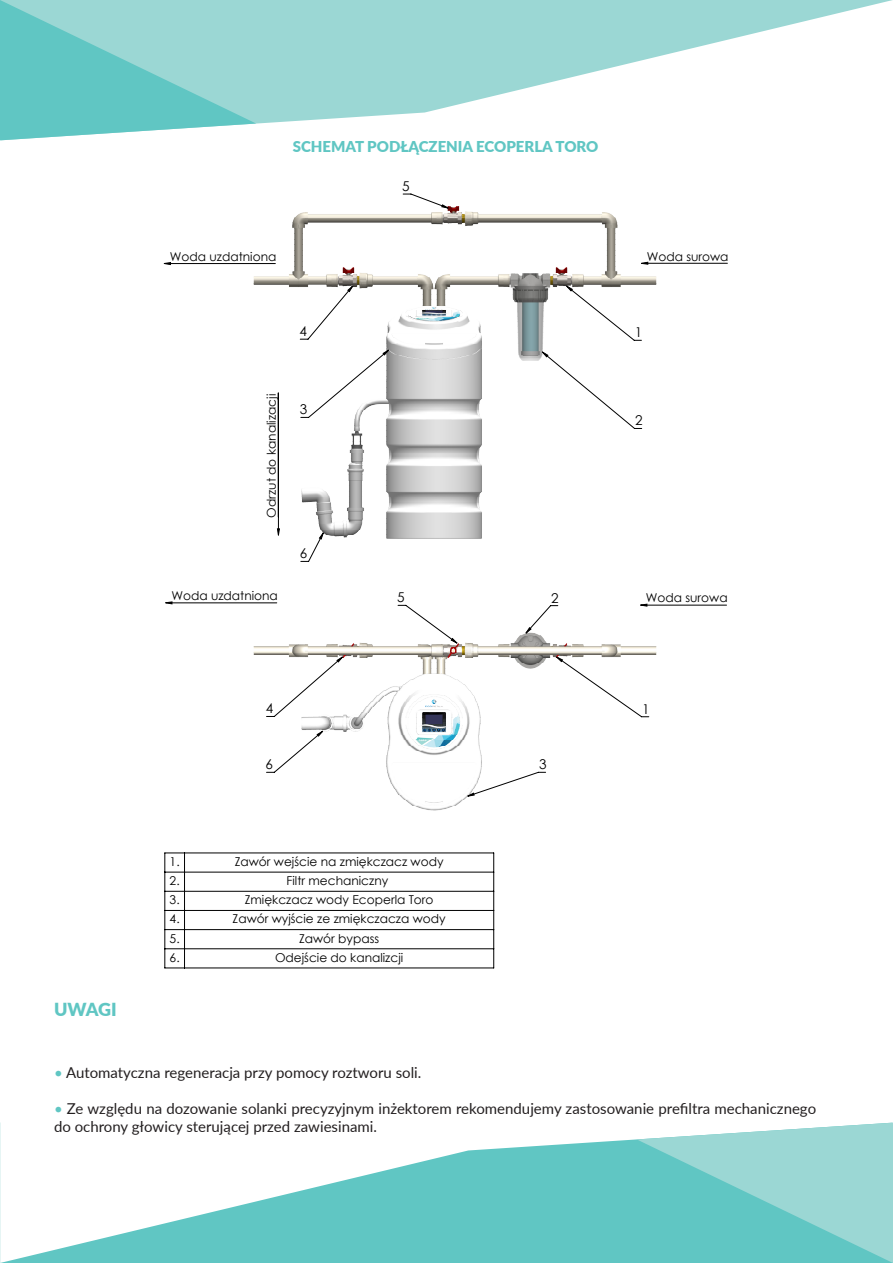
<style>
.page{position:relative;width:893px;height:1263px;background:#fff}
.page>*{position:absolute;margin:0;border:0;box-sizing:border-box;transform-origin:0 0}
.t1{font:900 18px "Lato";letter-spacing:-.01em;color:#60c6c3}
.t2{font:15px/18px "Lato";color:#231f20}
.t3{font:900 15px "Lato";color:#60c6c3}
.t4{font:13.5px "Century Gothic";color:#000}
.t5{font:12.15px "Century Gothic";color:#000}
.s1{color:#60c6c3}
</style>
<div class="page">
<svg style="left:256px;top:0;width:637px;height:124px;fill:#9bd7d4"></svg>
<svg style="left:0;top:0;width:256px;height:140px;background:#82d0cd"></svg>
<svg style="left:0;top:1123px;width:637px;height:140px;fill:#60c6c3"></svg>
<svg style="left:637px;top:1123px;width:256px;height:140px;background:#85d1ce"></svg>
<svg style="left:493px;top:854px;width:1px;height:114px"></svg>
<hr style="left:185px;top:853px;width:309px;height:1px;background:#000">
<hr style="left:185px;top:872px;width:309px;height:1px;background:#000">
<hr style="left:185px;top:891px;width:309px;height:1px;background:#000">
<hr style="left:185px;top:910px;width:309px;height:1px;background:#000">
<hr style="left:185px;top:929px;width:309px;height:1px;background:#000">
<hr style="left:185px;top:948px;width:309px;height:1px;background:#000">
<svg style="left:165px;top:853px;width:20px;height:116px"></svg>
<hr style="left:185px;top:968px;width:309px;height:1px;background:#000">
<svg style="left:266px;top:193px;width:383px;height:604px"></svg>
<hr style="left:645px;top:605px;width:81px;height:1px;background:#000">
<hr style="left:646px;top:263px;width:81px;height:1px;background:#000">
<svg style="left:317px;top:205px;width:255px;height:591px"></svg>
<svg style="left:164px;top:262px;width:484px;height:344px"></svg>
<svg style="left:277px;top:528px;width:3px;height:7px"></svg>
<p class="t3" style="left:293px;top:136px;width:307px">SCHEMAT PODŁĄCZENIA ECOPERLA TORO</p>
<p class="t1" style="left:54px;top:996px;width:64px">UWAGI</p>
<p class="t5" style="left:170px;top:248px;width:108px">Woda uzdatniona</p>
<p class="t4" style="left:299px;top:322px;width:9px">4</p>
<p class="t5" style="left:263px;top:518px;width:125px;rotate:-90deg">Odrzut do kanalizacji</p>
<p class="t5" style="left:171px;top:587px;width:108px">Woda uzdatniona</p>
<p class="t4" style="left:300px;top:400px;width:9px">3</p>
<p class="t4" style="left:300px;top:544px;width:9px">6</p>
<p class="t4" style="left:266px;top:699px;width:9px">4</p>
<p class="t4" style="left:266px;top:755px;width:9px">6</p>
<p class="t4" style="left:402px;top:177px;width:9px">5</p>
<p class="t4" style="left:397px;top:588px;width:9px">5</p>
<p class="t5" style="left:170px;top:853px;width:12px">1.</p>
<p class="t5" style="left:235px;top:853px;width:210px">Zawór wejście na zmiękczacz wody</p>
<p class="t5" style="left:170px;top:872px;width:12px">2.</p>
<p class="t5" style="left:287px;top:872px;width:103px">Filtr mechaniczny</p>
<p class="t5" style="left:170px;top:891px;width:12px">3.</p>
<p class="t5" style="left:245px;top:891px;width:190px">Zmiękczacz wody Ecoperla Toro</p>
<p class="t5" style="left:170px;top:910px;width:12px">4.</p>
<p class="t5" style="left:233px;top:910px;width:215px">Zawór wyjście ze zmiękczacza wody</p>
<p class="t5" style="left:170px;top:930px;width:12px">5.</p>
<p class="t5" style="left:299px;top:930px;width:82px">Zawór bypass</p>
<p class="t5" style="left:170px;top:949px;width:12px">6.</p>
<p class="t5" style="left:275px;top:949px;width:130px">Odejście do kanalizcji</p>
<p class="t4" style="left:551px;top:588px;width:9px">2</p>
<p class="t4" style="left:539px;top:755px;width:9px">3</p>
<p class="t5" style="left:647px;top:248px;width:83px">Woda surowa</p>
<p class="t4" style="left:635px;top:323px;width:9px">1</p>
<p class="t4" style="left:635px;top:411px;width:9px">2</p>
<p class="t5" style="left:646px;top:589px;width:83px">Woda surowa</p>
<p class="t4" style="left:642px;top:699px;width:9px">1</p>
<p class="t2" style="left:54px;top:1063px;width:369px"><span class="s1">•</span> Automatyczna regeneracja przy pomocy roztworu soli.</p>
<p class="t2" style="left:54px;top:1099px;width:764px"><span class="s1">•</span> Ze względu na dozowanie solanki precyzyjnym inżektorem rekomendujemy zastosowanie prefiltra mechanicznego do ochrony głowicy sterującej przed zawiesinami.</p>
</div>
